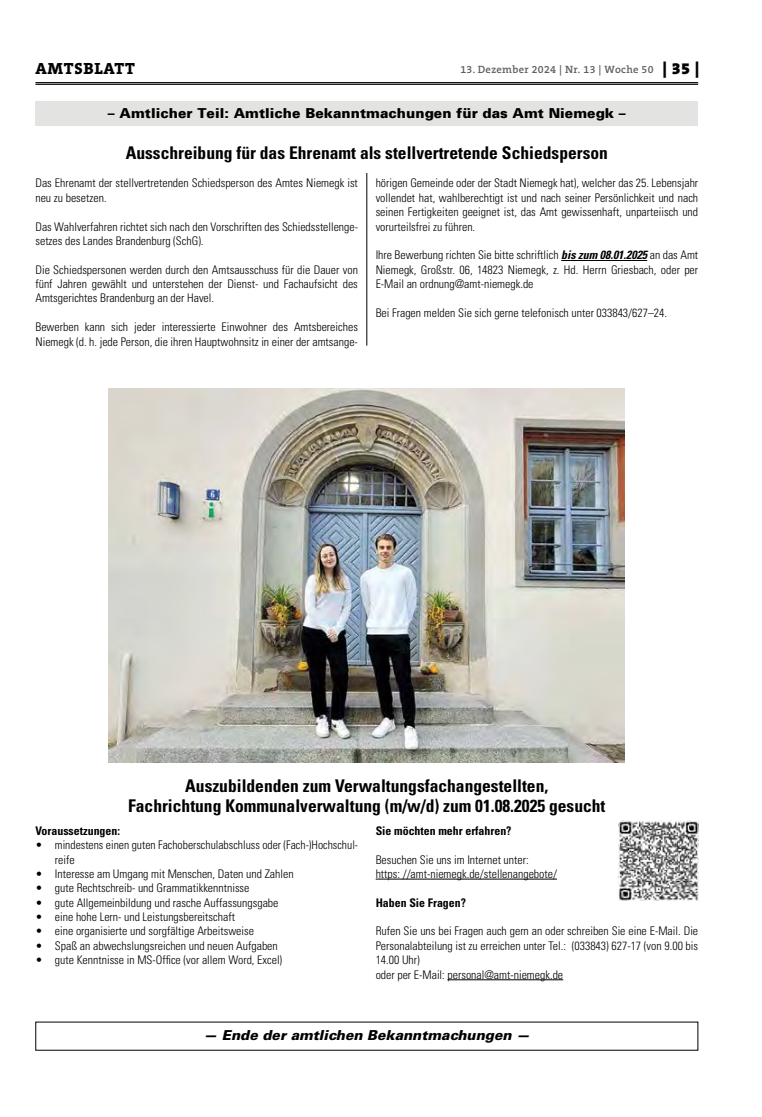
<style>
.page{position:relative;width:762px;height:1117px;background:#fff}
.page>*{position:absolute;margin:0;border:0;box-sizing:border-box;transform-origin:0 0}
.t1{font:700 condensed 17.5px/20px "Univers";color:#000;text-align:center}
.t2{font:800 16.25px "The Serif B W8";letter-spacing:.045em;color:#000}
.t3{font:900 13.75px "Univers 75";letter-spacing:.005em;color:#000}
.t4{font:italic 900 13.75px "Univers";color:#000}
.t5{font:300 condensed 11.88px/14.4px "Univers";color:#000}
.t6{font:700 condensed 11.88px "Univers";color:#000}
.t7{font:600 10.62px "The Serif B W6";letter-spacing:.03em;color:#615c58}
.s1{font-family:"The Serif B W9";font-weight:900;font-size:16.25px;color:#000}
.s2{font-weight:700;font-style:italic}
</style>
<div class="page">
<hr style="left:35px;top:82px;width:663px;height:1px;background:#000">
<hr style="left:35px;top:84px;width:663px;height:1px;background:#000">
<div style="left:35px;top:101px;width:663px;height:25px;background:#e3e3e2"></div>
<hr style="left:561px;top:260px;width:86px;height:1px;background:#000">
<hr style="left:367px;top:173px;width:1px;height:172px;background:#000">
<hr style="left:376px;top:878px;width:181px;height:1px;background:#000">
<hr style="left:447px;top:979px;width:116px;height:1px;background:#000">
<img style="left:618px;top:820px;width:80px;height:80px">
<img style="left:109px;top:388px;width:516px;height:374px">
<h2 class="t2" style="left:36px;top:58px;width:101px">AMTSBLATT</h2>
<p class="t7" style="left:460px;top:63px;width:240px">13. Dezember 2024 | Nr. 13 | Woche 50 <span class="s1">| 35 |</span></p>
<p class="t3" style="left:108px;top:104px;width:519px">– Amtlicher Teil: Amtliche Bekanntmachungen für das Amt Niemegk –</p>
<h1 class="t1" style="left:126px;top:142px;width:484px">Ausschreibung für das Ehrenamt als stellvertretende Schiedsperson</h1>
<p class="t5" style="left:35px;top:176px;width:324px">Das Ehrenamt der stellvertretenden Schiedsperson des Amtes Niemegk ist neu zu besetzen.</p>
<p class="t5" style="left:35px;top:219px;width:324px">Das Wahlverfahren richtet sich nach den Vorschriften des Schiedsstellenge&shy;setzes des Landes Brandenburg (SchG).</p>
<p class="t5" style="left:35px;top:262px;width:324px;text-align:justify">Die Schiedspersonen werden durch den Amtsausschuss für die Dauer von fünf Jahren gewählt und unterstehen der Dienst- und Fachaufsicht des Amtsgerichtes Brandenburg an der Havel.</p>
<p class="t5" style="left:35px;top:320px;width:324px">Bewerben kann sich jeder interessierte Einwohner des Amtsbereiches<br>Niemegk (d. h. jede Person, die ihren Hauptwohnsitz in einer der amtsange-</p>
<p class="t5" style="left:376px;top:176px;width:324px;text-align:justify">hörigen Gemeinde oder der Stadt Niemegk hat), welcher das 25. Lebensjahr vollendet hat, wahlberechtigt ist und nach seiner Persönlichkeit und nach seinen Fertigkeiten geeignet ist, das Amt gewissenhaft, unparteiisch und vorurteilsfrei zu führen.</p>
<p class="t5" style="left:376px;top:248px;width:324px;text-align:justify">Ihre Bewerbung richten Sie bitte schriftlich <span class="s2">bis zum 08.01.2025</span> an das Amt Niemegk, Großstr. 06, 14823 Niemegk, z. Hd. Herrn Griesbach, oder per E-Mail an ordnung@amt-niemegk.de</p>
<p class="t5" style="left:376px;top:305px;width:293px">Bei Fragen melden Sie sich gerne telefonisch unter 033843/627–24.</p>
<h1 class="t1" style="left:128px;top:775px;width:479px">Auszubildenden zum Verwaltungsfachangestellten,<br>Fachrichtung Kommunalverwaltung (m/w/d) zum 01.08.2025 gesucht</h1>
<p class="t6" style="left:35px;top:823px;width:86px">Voraussetzungen:</p>
<p class="t5" style="left:55px;top:837px;width:305px;text-indent:-19px">• mindestens einen guten Fachoberschulabschluss oder (Fach-)Hochschul&shy;reife</p>
<p class="t5" style="left:35px;top:866px;width:260px">• Interesse am Umgang mit Menschen, Daten und Zahlen</p>
<p class="t5" style="left:35px;top:880px;width:216px">• gute Rechtschreib- und Grammatikkenntnisse</p>
<p class="t5" style="left:35px;top:895px;width:244px">• gute Allgemeinbildung und rasche Auffassungsgabe</p>
<p class="t5" style="left:35px;top:909px;width:201px">• eine hohe Lern- und Leistungsbereitschaft</p>
<p class="t5" style="left:35px;top:923px;width:220px">• eine organisierte und sorgfältige Arbeitsweise</p>
<p class="t5" style="left:35px;top:938px;width:244px">• Spaß an abwechslungsreichen und neuen Aufgaben</p>
<p class="t5" style="left:35px;top:952px;width:248px">• gute Kenntnisse in MS-Office (vor allem Word, Excel)</p>
<p class="t6" style="left:376px;top:823px;width:137px">Sie möchten mehr erfahren?</p>
<p class="t5" style="left:376px;top:851px;width:183px">Besuchen Sie uns im Internet unter:<br>https: //amt-niemegk.de/stellenangebote/</p>
<p class="t6" style="left:376px;top:894px;width:92px">Haben Sie Fragen?</p>
<p class="t5" style="left:376px;top:923px;width:324px">Rufen Sie uns bei Fragen auch gern an oder schreiben Sie eine E-Mail. Die Personalabteilung ist zu erreichen unter Tel.: (033843) 627-17 (von 9.00 bis 14.00 Uhr)<br>oder per E-Mail: personal@amt-niemegk.de</p>
<p class="t4" style="left:204px;top:1026px;width:328px">— Ende der amtlichen Bekanntmachungen —</p>
</div>
